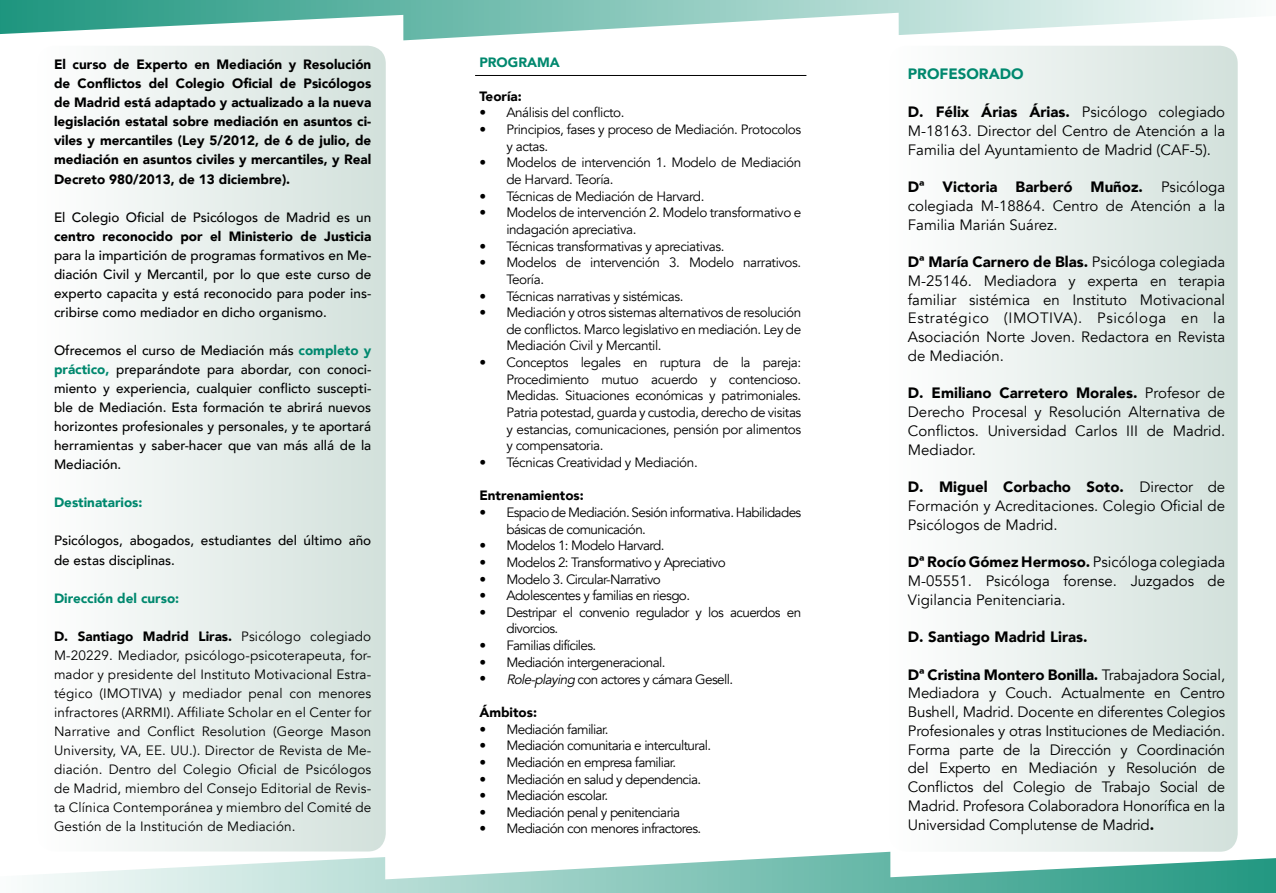
<style>
.page{position:relative;width:1276px;height:893px;background:#fff}
.page>*{position:absolute;margin:0;border:0;box-sizing:border-box;transform-origin:0 0}
.t1{font:15px/18.8px "Avenir";color:#000;text-align:justify}
.t2{font:900 15px "Avenir";color:#000}
.t3{font:900 15px "Avenir";color:#00886e}
.t4{font:13.5px/16.6px "Avenir";letter-spacing:-.045em;color:#000}
.t5{font:500 13.5px/19px "Avenir";color:#000;text-align:justify}
.t6{font:900 13.5px/19px "Avenir";color:#000;text-align:justify}
.t7{font:900 13.5px "Avenir";color:#00886e}
.s1{font-weight:900;color:#00886e}
.s2{font-weight:900}
.s3{font-style:italic}
</style>
<div class="page">
<div style="left:889px;top:46px;width:348px;height:806px;background:linear-gradient(to right,#fefefe,#d2e1db);border-radius:18px"></div>
<div style="left:37px;top:46px;width:349px;height:805px;background:linear-gradient(to right,#fefefe,#d2e0db);border-radius:18px"></div>
<hr style="left:475px;top:75px;width:331px;height:1px;background:#000">
<svg style="left:0;top:0;width:1245px;height:40px"></svg>
<svg style="left:33px;top:852px;width:1243px;height:41px"></svg>
<p class="t6" style="left:54px;top:55px;width:319px">El curso de Experto en Mediación y Resolución de Conflictos del Colegio Oficial de Psicólogos de Madrid está adaptado y actualizado a la nueva legislación estatal sobre mediación en asuntos ci&shy;viles y mercantiles (Ley 5/2012, de 6 de julio, de mediación en asuntos civiles y mercantiles, y Real Decreto 980/2013, de 13 diciembre).</p>
<p class="t5" style="left:54px;top:207px;width:319px">El Colegio Oficial de Psicólogos de Madrid es un</p>
<p class="t6" style="left:54px;top:226px;width:319px">centro reconocido por el Ministerio de Justicia</p>
<p class="t5" style="left:54px;top:245px;width:319px">para la impartición de programas formativos en Me&shy;diación Civil y Mercantil, por lo que este curso de experto capacita y está reconocido para poder ins&shy;cribirse como mediador en dicho organismo.</p>
<p class="t5" style="left:54px;top:340px;width:319px">Ofrecemos el curso de Mediación más <span class="s1">completo y práctico,</span> preparándote para abordar, con conoci&shy;miento y experiencia, cualquier conflicto suscepti&shy;ble de Mediación. Esta formación te abrirá nuevos horizontes profesionales y personales, y te aportará herramientas y saber-hacer que van más allá de la Mediación.</p>
<p class="t7" style="left:54px;top:491px;width:90px">Destinatarios:</p>
<p class="t5" style="left:54px;top:530px;width:319px">Psicólogos, abogados, estudiantes del último año de estas disciplinas.</p>
<p class="t7" style="left:54px;top:586px;width:127px">Dirección del curso:</p>
<p class="t4" style="left:54px;top:627px;width:319px;line-height:19px;text-align:justify"><span class="s2">D. Santiago Madrid Liras.</span> Psicólogo colegiado M-20229. Mediador, psicólogo-psicoterapeuta, for&shy;mador y presidente del Instituto Motivacional Estra&shy;tégico (IMOTIVA) y mediador penal con menores infractores (ARRMI). Affiliate Scholar en el Center for Narrative and Conflict Resolution (George Mason University, VA, EE. UU.). Director de Revista de Me&shy;diación. Dentro del Colegio Oficial de Psicólogos de Madrid, miembro del Consejo Editorial de Revis&shy;ta Clínica Contemporánea y miembro del Comité de Gestión de la Institución de Mediación.</p>
<p class="t7" style="left:479px;top:51px;width:82px">PROGRAMA</p>
<p class="t6" style="left:479px;top:86px;width:44px">Teoría:</p>
<p class="t4" style="left:479px;top:105px;width:147px">• Análisis del conflicto.</p>
<p class="t4" style="left:506px;top:121px;width:296px;text-indent:-27px">• Principios, fases y proceso de Mediación. Protocolos y actas.</p>
<p class="t4" style="left:506px;top:155px;width:296px;text-indent:-27px">• Modelos de intervención 1. Modelo de Mediación de Harvard. Teoría.</p>
<p class="t4" style="left:479px;top:188px;width:227px">• Técnicas de Mediación de Harvard.</p>
<p class="t4" style="left:506px;top:205px;width:296px;text-indent:-27px">• Modelos de intervención 2. Modelo transformativo e indagación apreciativa.</p>
<p class="t4" style="left:479px;top:238px;width:247px">• Técnicas transformativas y apreciativas.</p>
<p class="t4" style="left:506px;top:254px;width:296px;text-indent:-27px">• Modelos de intervención 3. Modelo narrativos.<br>Teoría.</p>
<p class="t4" style="left:479px;top:288px;width:206px">• Técnicas narrativas y sistémicas.</p>
<p class="t4" style="left:506px;top:304px;width:296px;text-align:justify;text-indent:-27px">• Mediación y otros sistemas alternativos de resolución de conflictos. Marco legislativo en mediación. Ley de Mediación Civil y Mercantil.</p>
<p class="t4" style="left:506px;top:354px;width:296px;text-align:justify;text-indent:-27px">• Conceptos legales en ruptura de la pareja:<br>Procedimiento mutuo acuerdo y contencioso.<br>Medidas. Situaciones económicas y patrimoniales.<br>Patria potestad, guarda y custodia, derecho de visitas y estancias, comunicaciones, pensión por alimentos y compensatoria.</p>
<p class="t4" style="left:479px;top:454px;width:220px">• Técnicas Creatividad y Mediación.</p>
<p class="t6" style="left:479px;top:486px;width:106px">Entrenamientos:</p>
<p class="t4" style="left:506px;top:504px;width:296px;text-indent:-27px">• Espacio de Mediación. Sesión informativa. Habilidades básicas de comunicación.</p>
<p class="t4" style="left:479px;top:537px;width:187px">• Modelos 1: Modelo Harvard.</p>
<p class="t4" style="left:479px;top:554px;width:248px">• Modelos 2: Transformativo y Apreciativo</p>
<p class="t4" style="left:479px;top:571px;width:183px">• Modelo 3. Circular-Narrativo</p>
<p class="t4" style="left:479px;top:587px;width:212px">• Adolescentes y familias en riesgo.</p>
<p class="t4" style="left:506px;top:604px;width:296px;text-indent:-27px">• Destripar el convenio regulador y los acuerdos en divorcios.</p>
<p class="t4" style="left:479px;top:637px;width:119px">• Familias difíciles.</p>
<p class="t4" style="left:479px;top:654px;width:188px">• Mediación intergeneracional.</p>
<p class="t4" style="left:479px;top:671px;width:255px">• <span class="s3">Role-playing</span> con actores y cámara Gesell.</p>
<p class="t6" style="left:479px;top:702px;width:59px">Ámbitos:</p>
<p class="t4" style="left:479px;top:721px;width:131px">• Mediación familiar.</p>
<p class="t4" style="left:479px;top:737px;width:233px">• Mediación comunitaria e intercultural.</p>
<p class="t4" style="left:479px;top:754px;width:198px">• Mediación en empresa familiar.</p>
<p class="t4" style="left:479px;top:771px;width:223px">• Mediación en salud y dependencia.</p>
<p class="t4" style="left:479px;top:787px;width:130px">• Mediación escolar.</p>
<p class="t4" style="left:479px;top:804px;width:202px">• Mediación penal y penitenciaria</p>
<p class="t4" style="left:479px;top:821px;width:223px">• Mediación con menores infractores.</p>
<p class="t3" style="left:908px;top:61px;width:117px">PROFESORADO</p>
<p class="t1" style="left:908px;top:103px;width:319px"><span class="s2">D. Félix Árias Árias.</span> Psicólogo colegiado M-18163. Director del Centro de Atención a la Familia del Ayuntamiento de Madrid (CAF-5).</p>
<p class="t1" style="left:908px;top:178px;width:319px"><span class="s2">Dª Victoria Barberó Muñoz.</span> Psicóloga colegiada M-18864. Centro de Atención a la Familia Marián Suárez.</p>
<p class="t1" style="left:908px;top:253px;width:319px"><span class="s2">Dª María Carnero de Blas.</span> Psicóloga colegiada M-25146. Mediadora y experta en terapia familiar sistémica en Instituto Motivacional Estratégico (IMOTIVA). Psicóloga en la Asociación Norte Joven. Redactora en Revista de Mediación.</p>
<p class="t1" style="left:908px;top:384px;width:319px"><span class="s2">D. Emiliano Carretero Morales.</span> Profesor de Derecho Procesal y Resolución Alternativa de Conflictos. Universidad Carlos III de Madrid.<br>Mediador.</p>
<p class="t1" style="left:908px;top:478px;width:319px"><span class="s2">D. Miguel Corbacho Soto.</span> Director de Formación y Acreditaciones. Colegio Oficial de Psicólogos de Madrid.</p>
<p class="t1" style="left:908px;top:553px;width:319px"><span class="s2">Dª Rocío Gómez Hermoso.</span> Psicóloga colegiada M-05551. Psicóloga forense. Juzgados de Vigilancia Penitenciaria.</p>
<p class="t2" style="left:908px;top:624px;width:181px">D. Santiago Madrid Liras.</p>
<p class="t1" style="left:908px;top:665px;width:319px"><span class="s2">Dª Cristina Montero Bonilla.</span> Trabajadora Social, Mediadora y Couch. Actualmente en Centro Bushell, Madrid. Docente en diferentes Colegios Profesionales y otras Instituciones de Mediación.<br>Forma parte de la Dirección y Coordinación del Experto en Mediación y Resolución de Conflictos del Colegio de Trabajo Social de Madrid. Profesora Colaboradora Honorífica en la Universidad Complutense de Madrid<span class="s2">.</span></p>
</div>
